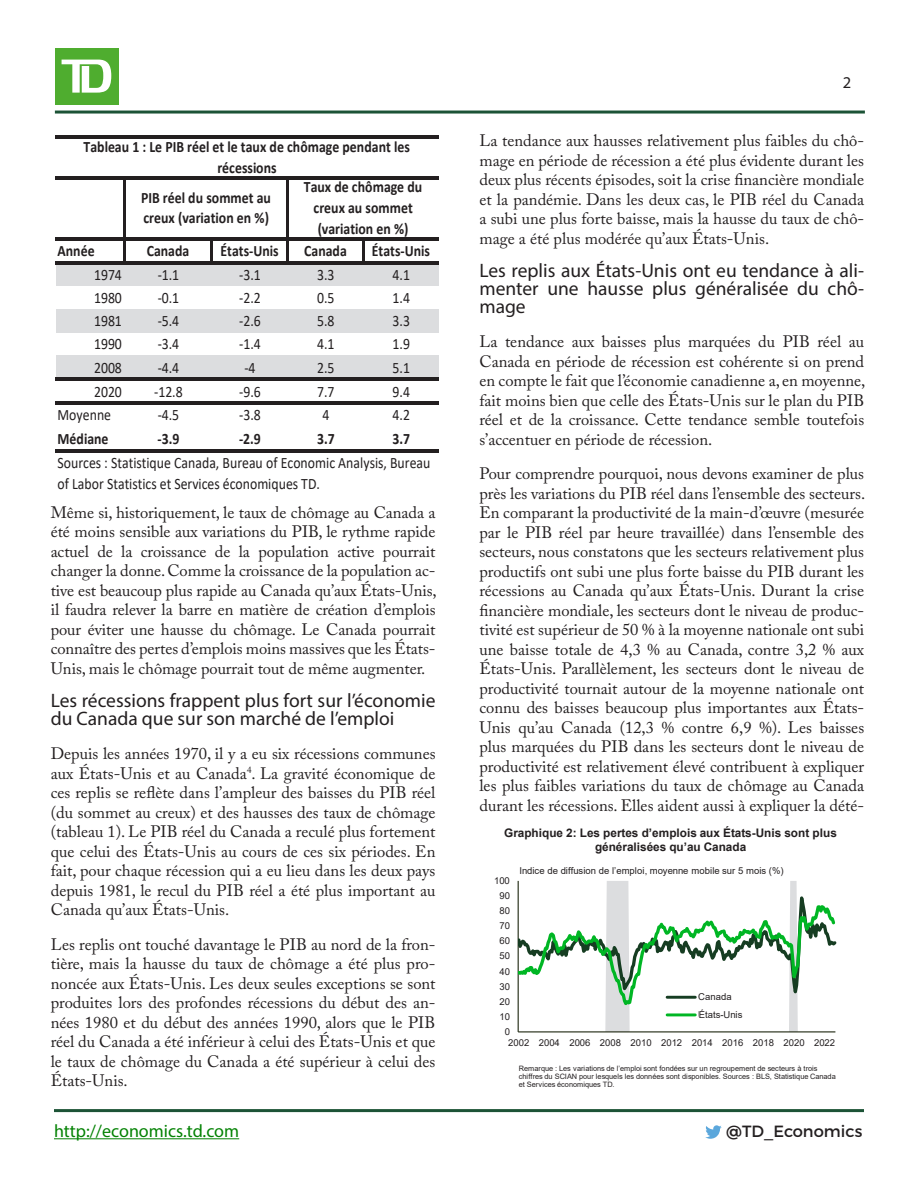
<style>
.page{position:relative;width:918px;height:1188px;background:#fff}
.page>*{position:absolute;margin:0;border:0;box-sizing:border-box;transform-origin:0 0}
.Subtitle{font:19.5px/18px "Myriad Pro";color:#231f20}
.t1{font:18px "Myriad Pro";color:#038203}
.Paragraph{font:16.5px/19.5px "Adobe Caslon Pro";color:#231f20;text-align:justify}
.t2{font:16.5px "Myriad Pro";color:#231f20}
.t3{font:16.2px "Montserrat";color:#231f20}
.t4{font:15.9px/20.9px "Calibri";color:#231f20;scale:.87 1}
.t5{font:700 15.9px/20.9px "Calibri";color:#231f20;text-align:center;scale:.87 1}
.t6{font:700 11.85px/13.4px "Arial";color:#231f20;text-align:center}
.t7{font:9.45px/17.7px "Arial";color:#231f20}
.t8{font:7.35px/8.4px "Arial";letter-spacing:-.01em;color:#231f20}
</style>
<div class="page">
<hr style="left:55px;top:111px;width:810px;height:3px;background:#1c5336">
<div style="left:55px;top:48px;width:63px;height:57px;background:#4fad2f"></div>
<svg style="left:62px;top:60px;width:49px;height:33px"></svg>
<svg style="left:705px;top:1125px;width:17px;height:14px"></svg>
<hr style="left:54px;top:1138px;width:185px;height:1px;background:#038203">
<hr style="left:54px;top:1109px;width:810px;height:3px;background:#1c5336">
<div style="left:56px;top:263px;width:383px;height:23px;background:#dcdddf"></div>
<div style="left:56px;top:309px;width:383px;height:23px;background:#dcdddf"></div>
<div style="left:56px;top:355px;width:383px;height:25px;background:#dcdddf"></div>
<hr style="left:286px;top:180px;width:3px;height:57px;background:#231f20">
<hr style="left:123px;top:180px;width:3px;height:84px;background:#231f20">
<hr style="left:286px;top:240px;width:3px;height:24px;background:#231f20">
<hr style="left:210px;top:240px;width:3px;height:24px;background:#231f20">
<hr style="left:362px;top:240px;width:2px;height:24px;background:#231f20">
<hr style="left:55px;top:135px;width:384px;height:3px;background:#231f20">
<hr style="left:55px;top:177px;width:384px;height:3px;background:#231f20">
<hr style="left:55px;top:237px;width:384px;height:3px;background:#231f20">
<hr style="left:55px;top:261px;width:384px;height:3px;background:#231f20">
<hr style="left:55px;top:378px;width:384px;height:3px;background:#231f20">
<hr style="left:55px;top:402px;width:384px;height:3px;background:#231f20">
<hr style="left:55px;top:449px;width:384px;height:3px;background:#231f20">
<svg style="left:605px;top:1012px;width:193px;height:19px"></svg>
<hr style="left:518px;top:881px;width:1px;height:151px;background:#1a230b">
<hr style="left:518px;top:1031px;width:317px;height:1px;background:#1a230b">
<svg style="left:518px;top:881px;width:318px;height:131px"></svg>
<hr style="left:667px;top:996px;width:28px;height:3px;background:#163d22">
<hr style="left:667px;top:1013px;width:28px;height:3px;background:#00b624">
<div style="left:699px;top:1009px;width:58px;height:15px;background:#fff"></div>
<p class="t5" style="left:84px;top:136px;width:377px">Tableau 1 : Le PIB réel et le taux de chômage pendant les récessions</p>
<p class="t5" style="left:141px;top:187px;width:151px;text-align:left">PIB réel du sommet au creux (variation en %)</p>
<p class="t5" style="left:304px;top:176px;width:138px">Taux de chômage du creux au sommet (variation en %)</p>
<p class="t5" style="left:58px;top:240px;width:44px">Année</p>
<p class="t5" style="left:147px;top:240px;width:51px">Canada</p>
<p class="t5" style="left:221px;top:240px;width:68px">États-Unis</p>
<p class="t5" style="left:304px;top:240px;width:51px">Canada</p>
<p class="t5" style="left:372px;top:240px;width:68px">États-Unis</p>
<p class="t4" style="left:94px;top:264px;width:34px">1974</p>
<p class="t4" style="left:158px;top:264px;width:26px">-1.1</p>
<p class="t4" style="left:239px;top:264px;width:26px">-3.1</p>
<p class="t4" style="left:317px;top:264px;width:22px">3.3</p>
<p class="t4" style="left:393px;top:264px;width:22px">4.1</p>
<p class="t4" style="left:94px;top:287px;width:34px">1980</p>
<p class="t4" style="left:158px;top:287px;width:26px">-0.1</p>
<p class="t4" style="left:239px;top:287px;width:26px">-2.2</p>
<p class="t4" style="left:317px;top:287px;width:22px">0.5</p>
<p class="t4" style="left:393px;top:287px;width:22px">1.4</p>
<p class="t4" style="left:94px;top:310px;width:34px">1981</p>
<p class="t4" style="left:158px;top:310px;width:26px">-5.4</p>
<p class="t4" style="left:239px;top:310px;width:26px">-2.6</p>
<p class="t4" style="left:317px;top:310px;width:22px">5.8</p>
<p class="t4" style="left:393px;top:310px;width:22px">3.3</p>
<p class="t4" style="left:94px;top:333px;width:34px">1990</p>
<p class="t4" style="left:158px;top:333px;width:26px">-3.4</p>
<p class="t4" style="left:239px;top:333px;width:26px">-1.4</p>
<p class="t4" style="left:317px;top:333px;width:22px">4.1</p>
<p class="t4" style="left:393px;top:333px;width:22px">1.9</p>
<p class="t4" style="left:94px;top:357px;width:34px">2008</p>
<p class="t4" style="left:158px;top:357px;width:26px">-4.4</p>
<p class="t4" style="left:244px;top:357px;width:14px">-4</p>
<p class="t4" style="left:317px;top:357px;width:22px">2.5</p>
<p class="t4" style="left:393px;top:357px;width:22px">5.1</p>
<p class="t4" style="left:94px;top:381px;width:34px">2020</p>
<p class="t4" style="left:154px;top:381px;width:34px">-12.8</p>
<p class="t4" style="left:239px;top:381px;width:26px">-9.6</p>
<p class="t4" style="left:317px;top:381px;width:22px">7.7</p>
<p class="t4" style="left:393px;top:381px;width:22px">9.4</p>
<p class="t4" style="left:58px;top:404px;width:63px">Moyenne</p>
<p class="t4" style="left:158px;top:404px;width:26px">-4.5</p>
<p class="t4" style="left:239px;top:404px;width:26px">-3.8</p>
<p class="t4" style="left:323px;top:404px;width:10px">4</p>
<p class="t4" style="left:393px;top:404px;width:22px">4.2</p>
<p class="t5" style="left:58px;top:428px;width:60px">Médiane</p>
<p class="t5" style="left:158px;top:428px;width:27px">-3.9</p>
<p class="t5" style="left:239px;top:428px;width:27px">-2.9</p>
<p class="t5" style="left:317px;top:428px;width:22px">3.7</p>
<p class="t5" style="left:393px;top:428px;width:22px">3.7</p>
<p class="t4" style="left:58px;top:452px;width:430px">Sources : Statistique Canada, Bureau of Economic Analysis, Bureau of Labor Statistics et Services économiques TD.</p>
<p class="Paragraph" style="left:51px;top:502px;width:387px">Même si, historiquement, le taux de chômage au Canada a été moins sensible aux variations du PIB, le rythme rapide actuel de la croissance de la population active pourrait changer la donne. Comme la croissance de la population ac&shy;tive est beaucoup plus rapide au Canada qu’aux États-Unis, il faudra relever la barre en matière de création d’emplois pour éviter une hausse du chômage. Le Canada pourrait connaître des pertes d’emplois moins massives que les États-Unis, mais le chômage pourrait tout de même augmenter.</p>
<p class="Subtitle" style="left:51px;top:691px;width:386px">Les récessions frappent plus fort sur l’économie du Canada que sur son marché de l’emploi</p>
<p class="Paragraph" style="left:51px;top:744px;width:386px">Depuis les années 1970, il y a eu six récessions communes aux États-Unis et au Canada<sup>4</sup>. La gravité économique de ces replis se reflète dans l’ampleur des baisses du PIB réel (du sommet au creux) et des hausses des taux de chômage (tableau 1). Le PIB réel du Canada a reculé plus fortement que celui des États-Unis au cours de ces six périodes. En fait, pour chaque récession qui a eu lieu dans les deux pays depuis 1981, le recul du PIB réel a été plus important au Canada qu’aux États-Unis.</p>
<p class="Paragraph" style="left:51px;top:934px;width:386px">Les replis ont touché davantage le PIB au nord de la fron&shy;tière, mais la hausse du taux de chômage a été plus pro&shy;noncée aux États-Unis. Les deux seules exceptions se sont produites lors des profondes récessions du début des an&shy;nées 1980 et du début des années 1990, alors que le PIB réel du Canada a été inférieur à celui des États-Unis et que le taux de chômage du Canada a été supérieur à celui des États-Unis.</p>
<p class="t2" style="left:843px;top:72px;width:10px">2</p>
<p class="Paragraph" style="left:479px;top:131px;width:386px">La tendance aux hausses relativement plus faibles du chô&shy;mage en période de récession a été plus évidente durant les deux plus récents épisodes, soit la crise financière mondiale et la pandémie. Dans les deux cas, le PIB réel du Canada a subi une plus forte baisse, mais la hausse du taux de chô&shy;mage a été plus modérée qu’aux États-Unis.</p>
<p class="Subtitle" style="left:479px;top:261px;width:386px;text-align:justify">Les replis aux États-Unis ont eu tendance à ali&shy;menter une hausse plus généralisée du chô&shy;mage</p>
<p class="Paragraph" style="left:479px;top:332px;width:387px">La tendance aux baisses plus marquées du PIB réel au Canada en période de récession est cohérente si on prend en compte le fait que l’économie canadienne a, en moyenne, fait moins bien que celle des États-Unis sur le plan du PIB réel et de la croissance. Cette tendance semble toutefois s’accentuer en période de récession.</p>
<p class="Paragraph" style="left:479px;top:464px;width:387px">Pour comprendre pourquoi, nous devons examiner de plus près les variations du PIB réel dans l’ensemble des secteurs.<br>En comparant la productivité de la main-d’œuvre (mesurée par le PIB réel par heure travaillée) dans l’ensemble des secteurs, nous constatons que les secteurs relativement plus productifs ont subi une plus forte baisse du PIB durant les récessions au Canada qu’aux États-Unis. Durant la crise financière mondiale, les secteurs dont le niveau de produc&shy;tivité est supérieur de 50 % à la moyenne nationale ont subi une baisse totale de 4,3 % au Canada, contre 3,2 % aux États-Unis. Parallèlement, les secteurs dont le niveau de productivité tournait autour de la moyenne nationale ont connu des baisses beaucoup plus importantes aux États-Unis qu’au Canada (12,3 % contre 6,9 %). Les baisses plus marquées du PIB dans les secteurs dont le niveau de productivité est relativement élevé contribuent à expliquer les plus faibles variations du taux de chômage au Canada durant les récessions. Elles aident aussi à expliquer la dété-</p>
<p class="t6" style="left:504px;top:827px;width:334px">Graphique 2: Les pertes d’emplois aux États-Unis sont plus généralisées qu’au Canada</p>
<p class="t7" style="left:494px;top:872px;width:17px">100</p>
<p class="t7" style="left:499px;top:887px;width:12px">90</p>
<p class="t7" style="left:499px;top:902px;width:12px">80</p>
<p class="t7" style="left:499px;top:917px;width:12px">70</p>
<p class="t7" style="left:499px;top:932px;width:12px">60</p>
<p class="t7" style="left:499px;top:947px;width:12px">50</p>
<p class="t7" style="left:499px;top:962px;width:12px">40</p>
<p class="t7" style="left:499px;top:977px;width:12px">30</p>
<p class="t7" style="left:499px;top:993px;width:12px">20</p>
<p class="t7" style="left:499px;top:1008px;width:12px">10</p>
<p class="t7" style="left:505px;top:1023px;width:7px">0</p>
<p class="t7" style="left:519px;top:862px;width:266px">Indice de diffusion de l’emploi, moyenne mobile sur 5 mois (%)</p>
<p class="t7" style="left:698px;top:988px;width:59px">Canada<br>Uni ed States</p>
<p class="t7" style="left:699px;top:1006px;width:45px">États-Unis</p>
<p class="t7" style="left:508px;top:1034px;width:328px">2002 2004 2006 2008 2010 2012 2014 2016 2018 2020 2022</p>
<p class="t8" style="left:519px;top:1064px;width:318px">Remarque : Les variations de l’emploi sont fondées sur un regroupement de secteurs à trois chiffres du SCIAN pour lesquels les données sont disponibles. Sources : BLS, Statistique Canada et Services économiques TD.</p>
<p class="t1" style="left:54px;top:1120px;width:187px">http://economics.td.com</p>
<p class="t3" style="left:726px;top:1121px;width:138px">@TD_Economics</p>
</div>
